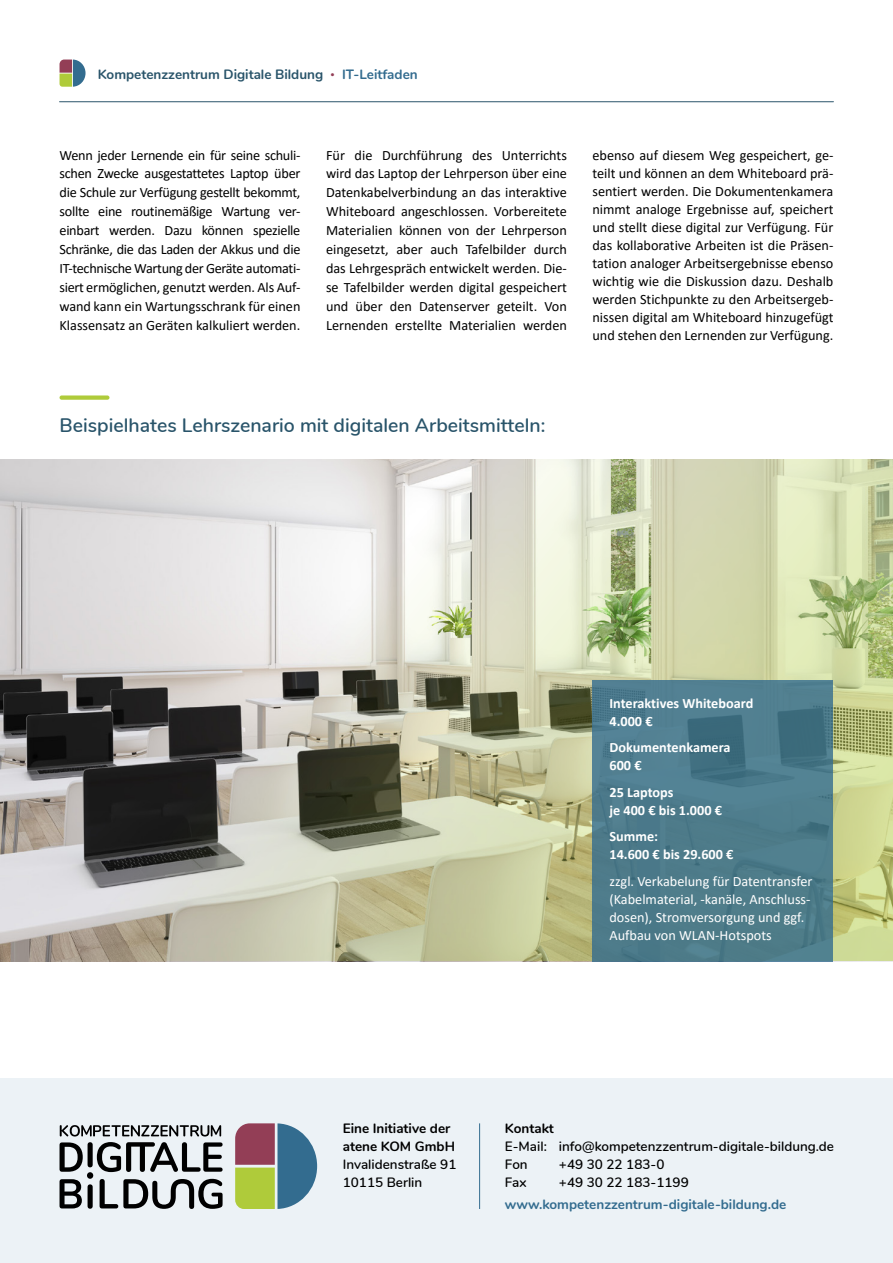
<style>
.page{position:relative;width:893px;height:1263px;background:#fff}
.page>*{position:absolute;margin:0;border:0;box-sizing:border-box;transform-origin:0 0}
.t1{font:600 19.5px "Nunito";color:#29546a}
.t2{font:14.25px/18.9px "Calibri";color:#000;text-align:justify}
.t3{font:14.25px/18px "Calibri";color:#fff}
.t4{font:700 14.25px/18px "Calibri";color:#fff}
.t5{font:600 13.5px/18px "Nunito";color:#000}
.t6{font:700 13.5px "Nunito";color:#29546a}
.t7{font:700 13.5px "Nunito";color:#336c8f}
.t8{font:700 13.5px/18px "Nunito";color:#000}
.s1{font-family:"Arial";font-weight:400;font-size:12px;color:#933e56}
.s2{color:#336c8f}
</style>
<div class="page">
<hr style="left:60px;top:101px;width:773px;height:1px;background:#29546a">
<svg style="left:60px;top:60px;width:26px;height:27px"></svg>
<div style="left:0;top:1078px;width:893px;height:185px;background:#ecf2f6"></div>
<svg style="left:60px;top:1125px;width:161px;height:11px"></svg>
<svg style="left:60px;top:1142px;width:163px;height:30px"></svg>
<svg style="left:60px;top:1179px;width:22px;height:29px"></svg>
<svg style="left:88px;top:1184px;width:5px;height:25px"></svg>
<svg style="left:100px;top:1179px;width:123px;height:30px"></svg>
<div style="left:87px;top:1172px;width:6px;height:7px;background:#000;border-radius:50%"></div>
<svg style="left:235px;top:1123px;width:82px;height:86px"></svg>
<hr style="left:479px;top:1123px;width:1px;height:86px;background:#336c8f">
<svg style="left:0;top:459px;width:893px;height:502px"></svg>
<div style="left:60px;top:395px;width:49px;height:5px;background:#afcb3a;border-radius:2px"></div>
<svg style="left:592px;top:680px;width:241px;height:281px;fill:#4e7c8a"></svg>
<p class="t6" style="left:98px;top:64px;width:321px">Kompetenzzentrum Digitale Bildung <span class="s1">•</span> <span class="s2">IT-Leitfaden</span></p>
<p class="t2" style="left:60px;top:145px;width:242px">Wenn jeder Lernende ein für seine schuli&shy;schen Zwecke ausgestattetes Laptop über die Schule zur Verfügung gestellt bekommt, sollte eine routinemäßige Wartung ver&shy;einbart werden. Dazu können spezielle Schränke, die das Laden der Akkus und die IT-technische Wartung der Geräte automati&shy;siert ermöglichen, genutzt werden. Als Auf&shy;wand kann ein Wartungsschrank für einen Klassensatz an Geräten kalkuliert werden.</p>
<p class="t2" style="left:326px;top:145px;width:242px">Für die Durchführung des Unterrichts wird das Laptop der Lehrperson über eine Datenkabelverbindung an das interaktive Whiteboard angeschlossen. Vorbereitete Materialien können von der Lehrperson eingesetzt, aber auch Tafelbilder durch das Lehrgespräch entwickelt werden. Die&shy;se Tafelbilder werden digital gespeichert und über den Datenserver geteilt. Von Lernenden erstellte Materialien werden</p>
<p class="t2" style="left:592px;top:145px;width:242px;line-height:18px">ebenso auf diesem Weg gespeichert, ge&shy;teilt und können an dem Whiteboard prä&shy;sentiert werden. Die Dokumentenkamera nimmt analoge Ergebnisse auf, speichert und stellt diese digital zur Verfügung. Für das kollaborative Arbeiten ist die Präsen&shy;tation analoger Arbeitsergebnisse ebenso wichtig wie die Diskussion dazu. Deshalb werden Stichpunkte zu den Arbeitsergeb&shy;nissen digital am Whiteboard hinzugefügt und stehen den Lernenden zur Verfügung.</p>
<h1 class="t1" style="left:60px;top:410px;width:487px">Beispielhates Lehrszenario mit digitalen Arbeitsmitteln:</h1>
<p class="t4" style="left:609px;top:693px;width:145px">Interaktives Whiteboard<br>4.000 €</p>
<p class="t4" style="left:609px;top:738px;width:123px">Dokumentenkamera<br>600 €</p>
<p class="t4" style="left:609px;top:782px;width:114px">25 Laptops<br>je 400 € bis 1.000 €</p>
<p class="t4" style="left:609px;top:827px;width:126px">Summe:<br>14.600 € bis 29.600 €</p>
<p class="t3" style="left:609px;top:872px;width:204px">zzgl. Verkabelung für Datentransfer (Kabelmaterial, -kanäle, Anschluss&shy;dosen), Stromversorgung und ggf.<br>Aufbau von WLAN-Hotspots</p>
<p class="t8" style="left:343px;top:1118px;width:114px">Eine Initiative der atene KOM GmbH</p>
<p class="t5" style="left:343px;top:1154px;width:115px">Invalidenstraße 91<br>10115 Berlin</p>
<p class="t8" style="left:505px;top:1118px;width:50px">Kontakt</p>
<p class="t5" style="left:505px;top:1136px;width:331px">E-Mail: info@kompetenzzentrum-digitale-bildung.de<br>Fon</p>
<p class="t5" style="left:559px;top:1154px;width:107px">+49 30 22 183-0</p>
<p class="t5" style="left:505px;top:1172px;width:23px">Fax</p>
<p class="t5" style="left:559px;top:1172px;width:131px">+49 30 22 183-1199</p>
<p class="t7" style="left:505px;top:1194px;width:283px">www.kompetenzzentrum-digitale-bildung.de</p>
</div>
